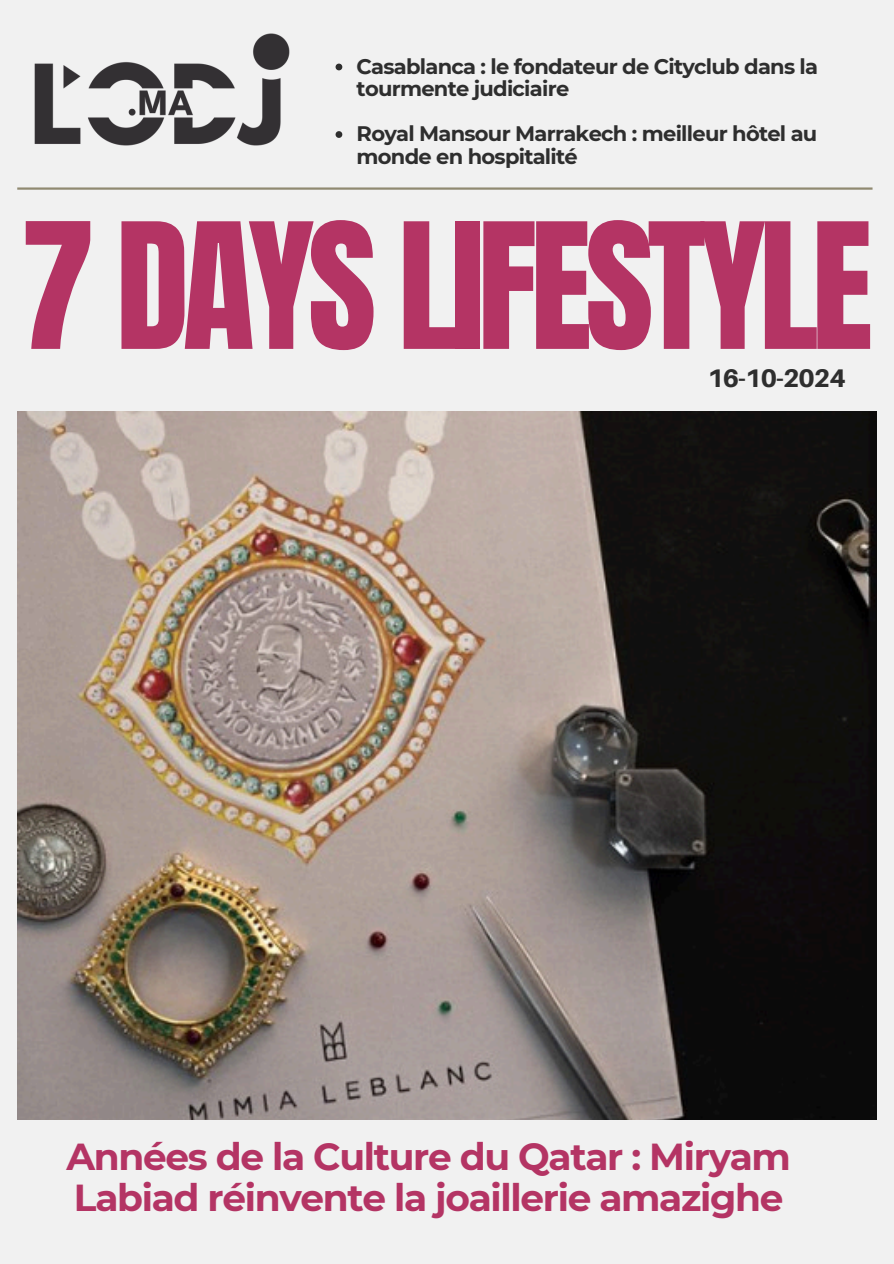
<style>
.page{position:relative;width:894px;height:1264px;background:#fff}
.page>*{position:absolute;margin:0;border:0;box-sizing:border-box;transform-origin:0 0}
.t1{font:148.5px "Anton";letter-spacing:-.045em;color:#b43464}
.t2{font:700 37.5px/40.5px "Montserrat";letter-spacing:-.035em;color:#b43464}
.t3{font:800 25.5px "Aileron";letter-spacing:-.035em;color:#2e2e2e}
.t4{font:700 21px/22.5px "Montserrat";letter-spacing:-.035em;color:#2e2e2e}
</style>
<div class="page">
<div style="left:0;top:0;width:893px;height:1263px;background:#f1f1f1"></div>
<img style="left:17px;top:412px;width:859px;height:707px">
<hr style="left:17px;top:187px;width:855px;height:3px;background:#908a71">
<img style="left:34px;top:33px;width:256px;height:113px">
<svg style="left:335px;top:64px;width:7px;height:6px"></svg>
<svg style="left:335px;top:131px;width:7px;height:7px"></svg>
<h3 class="t4" style="left:356px;top:55px;width:463px">Casablanca : le fondateur de Cityclub dans la tourmente judiciaire</h3>
<h2 class="t4" style="left:356px;top:122px;width:462px">Royal Mansour Marrakech : meilleur hôtel au monde en hospitalité</h2>
<p class="t1" style="left:21px;top:180px;width:853px">7 DAYS LIFESTYLE</p>
<p class="t3" style="left:707px;top:362px;width:140px">16-10-2024</p>
<h1 class="t2" style="left:66px;top:1136px;width:725px">Années de la Culture du Qatar : Miryam<br>Labiad réinvente la joaillerie amazighe</h1>
</div>
